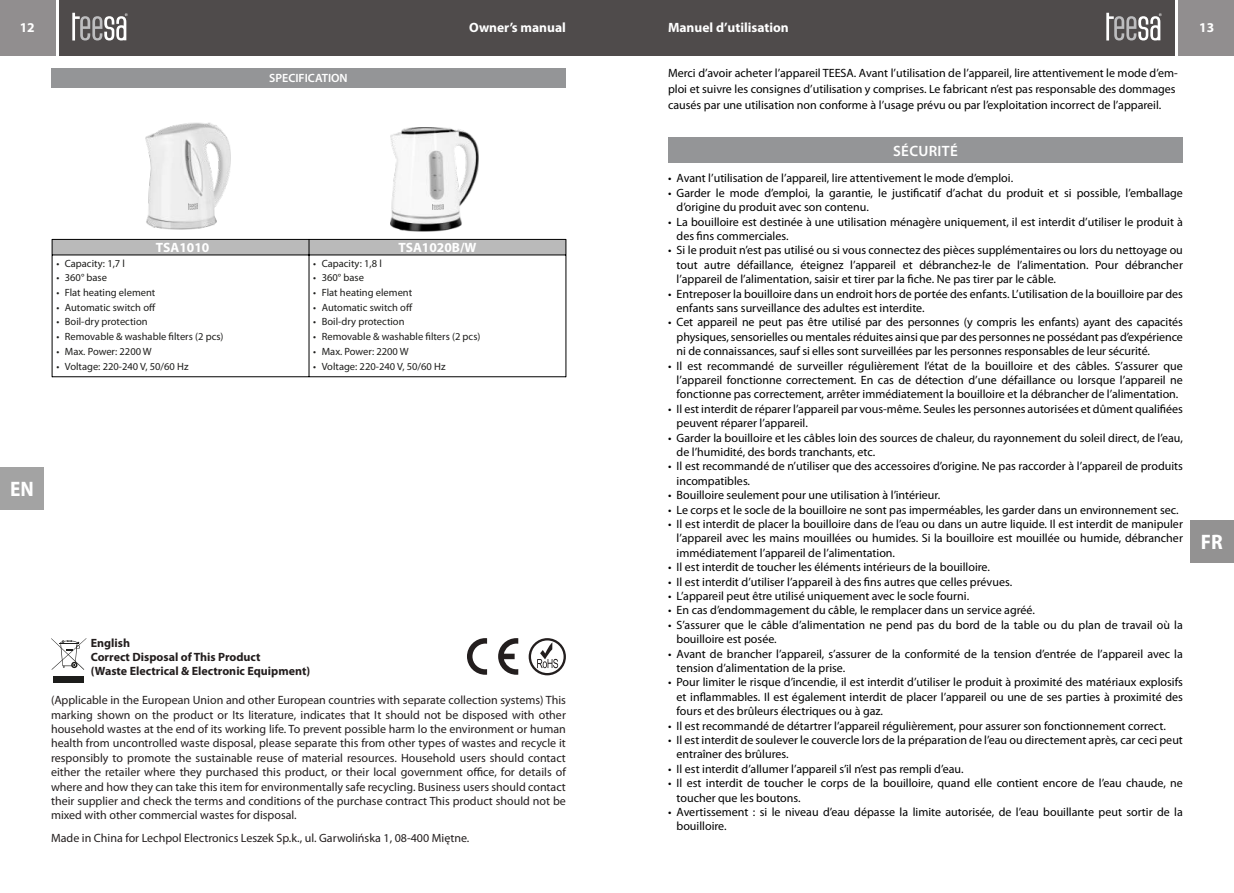
<style>
.page{position:relative;width:1234px;height:893px;background:#fff}
.page>*{position:absolute;margin:0;border:0;box-sizing:border-box;transform-origin:0 0}
.t1{font:700 semi-condensed 21px "Myriad Pro";color:#fff}
.t2{font:600 15px "Myriad Pro";letter-spacing:.02em;color:#fff}
.t3{font:700 13.5px "Myriad Pro";color:#fff}
.t4{font:12px/14.4px "Myriad Pro";color:#000}
.t5{font:12px/14.4px "Myriad Pro";color:#231e1e;text-align:justify}
.t6{font:700 12px/14.4px "Myriad Pro";color:#231e1e}
.t7{font:600 12px "Myriad Pro";color:#fff}
.t8{font:10.5px "Myriad Pro";color:#1d1d1b}
</style>
<div class="page">
<div style="left:1178px;top:0;width:55px;height:55px;background:#918e8f"></div>
<div style="left:617px;top:0;width:557px;height:55px;background:#4f4b4b"></div>
<svg style="left:1106px;top:13px;width:55px;height:28px"></svg>
<div style="left:1189px;top:520px;width:44px;height:43px;background:#939292"></div>
<svg style="left:528px;top:638px;width:38px;height:37px"></svg>
<svg style="left:467px;top:638px;width:20px;height:37px"></svg>
<svg style="left:498px;top:638px;width:20px;height:37px"></svg>
<div style="left:53px;top:676px;width:31px;height:6px;background:#1d1d1b"></div>
<svg style="left:51px;top:638px;width:35px;height:32px"></svg>
<div style="left:0;top:0;width:55px;height:55px;background:#918e8f"></div>
<div style="left:60px;top:0;width:557px;height:55px;background:#4f4b4b"></div>
<svg style="left:72px;top:13px;width:56px;height:28px"></svg>
<div style="left:0;top:467px;width:44px;height:43px;background:#a3a3a3"></div>
<div style="left:51px;top:68px;width:515px;height:20px;background:#949597"></div>
<div style="left:668px;top:138px;width:514px;height:25px;background:#949597"></div>
<div style="left:52px;top:239px;width:514px;height:16px;background:#bababa"></div>
<hr style="left:52px;top:239px;width:1px;height:138px;background:#000">
<hr style="left:565px;top:239px;width:1px;height:138px;background:#000">
<hr style="left:308px;top:239px;width:1px;height:138px;background:#000">
<hr style="left:52px;top:239px;width:514px;height:1px;background:#000">
<hr style="left:52px;top:255px;width:514px;height:1px;background:#000">
<hr style="left:52px;top:376px;width:514px;height:1px;background:#000">
<img style="left:159px;top:228px;width:43px;height:2px">
<img style="left:145px;top:123px;width:85px;height:105px">
<svg style="left:188px;top:204px;width:10px;height:5px"></svg>
<img style="left:390px;top:219px;width:51px;height:13px">
<img style="left:391px;top:127px;width:87px;height:104px">
<svg style="left:433px;top:204px;width:10px;height:6px"></svg>
<p class="t3" style="left:20px;top:22px;width:16px">12</p>
<p class="t3" style="left:469px;top:22px;width:98px">Owner’s manual</p>
<p class="t3" style="left:668px;top:22px;width:98px">Owner’s manual</p>
<p class="t3" style="left:1198px;top:22px;width:16px">13</p>
<p class="t3" style="left:445px;top:22px;width:122px">Manuel d’utilisation</p>
<p class="t3" style="left:668px;top:22px;width:122px">Ma uel d’utilisation</p>
<h1 class="t1" style="left:10px;top:480px;width:25px">EN</h1>
<p class="t7" style="left:269px;top:73px;width:80px">SPECIFICATION</p>
<p class="t4" style="left:668px;top:65px;width:511px;line-height:16.2px">Merci d’avoir acheter l’appareil TEESA. Avant l’utilisation de l’appareil, lire attentivement le mode d’em&shy;ploi et suivre les consignes d’utilisation y comprises. Le fabricant n’est pas responsable des dommages causés par une utilisation non conforme à l’usage prévu ou par l’exploitation incorrect de l’appareil.</p>
<p class="t2" style="left:893px;top:144px;width:66px">SÉCURITÉ</p>
<p class="t4" style="left:668px;top:172px;width:346px">• Avant l’utilisation de l’appareil, lire attentivement le mode d’emploi.</p>
<p class="t4" style="left:676px;top:187px;width:507px;text-indent:-9px">• Garder le mode d’emploi, la garantie, le justificatif d’achat du produit et si possible, l’emballage d’origine du produit avec son contenu.</p>
<p class="t4" style="left:676px;top:215px;width:507px;text-indent:-9px">• La bouilloire est destinée à une utilisation ménagère uniquement, il est interdit d’utiliser le produit à des fins commerciales.</p>
<p class="t4" style="left:676px;top:244px;width:507px;text-align:justify;text-indent:-9px">• Si le produit n’est pas utilisé ou si vous connectez des pièces supplémentaires ou lors du nettoyage ou tout autre défaillance, éteignez l’appareil et débranchez-le de l’alimentation. Pour débrancher l’appareil de l’alimentation, saisir et tirer par la fiche. Ne pas tirer par le câble.</p>
<p class="t4" style="left:676px;top:287px;width:507px;text-indent:-9px">• Entreposer la bouilloire dans un endroit hors de portée des enfants. L’utilisation de la bouilloire par des enfants sans surveillance des adultes est interdite.</p>
<p class="t4" style="left:676px;top:316px;width:507px;text-align:justify;text-indent:-9px">• Cet appareil ne peut pas être utilisé par des personnes (y compris les enfants) ayant des capacités physiques, sensorielles ou mentales réduites ainsi que par des personnes ne possédant pas d’expérience ni de connaissances, sauf si elles sont surveillées par les personnes responsables de leur sécurité.</p>
<p class="t4" style="left:676px;top:359px;width:507px;text-align:justify;text-indent:-9px">• Il est recommandé de surveiller régulièrement l’état de la bouilloire et des câbles. S’assurer que l’appareil fonctionne correctement. En cas de détection d’une défaillance ou lorsque l’appareil ne fonctionne pas correctement, arrêter immédiatement la bouilloire et la débrancher de l’alimentation.</p>
<p class="t4" style="left:676px;top:403px;width:507px;text-indent:-9px">• Il est interdit de réparer l’appareil par vous-même. Seules les personnes autorisées et dûment qualifiées peuvent réparer l’appareil.</p>
<p class="t4" style="left:676px;top:431px;width:507px;text-indent:-9px">• Garder la bouilloire et les câbles loin des sources de chaleur, du rayonnement du soleil direct, de l’eau, de l’humidité, des bords tranchants, etc.</p>
<p class="t4" style="left:676px;top:460px;width:507px;text-indent:-9px">• Il est recommandé de n’utiliser que des accessoires d’origine. Ne pas raccorder à l’appareil de produits incompatibles.</p>
<p class="t4" style="left:668px;top:489px;width:274px">• Bouilloire seulement pour une utilisation à l’intérieur.</p>
<p class="t4" style="left:668px;top:503px;width:512px">• Le corps et le socle de la bouilloire ne sont pas imperméables, les garder dans un environnement sec.</p>
<p class="t4" style="left:676px;top:518px;width:507px;text-align:justify;text-indent:-9px">• Il est interdit de placer la bouilloire dans de l’eau ou dans un autre liquide. Il est interdit de manipuler l’appareil avec les mains mouillées ou humides. Si la bouilloire est mouillée ou humide, débrancher immédiatement l’appareil de l’alimentation.</p>
<p class="t4" style="left:668px;top:561px;width:323px">• Il est interdit de toucher les éléments intérieurs de la bouilloire.</p>
<p class="t4" style="left:668px;top:575px;width:345px">• Il est interdit d’utiliser l’appareil à des fins autres que celles prévues.</p>
<p class="t4" style="left:668px;top:590px;width:302px">• L’appareil peut être utilisé uniquement avec le socle fourni.</p>
<p class="t4" style="left:668px;top:604px;width:368px">• En cas d’endommagement du câble, le remplacer dans un service agréé.</p>
<p class="t4" style="left:676px;top:619px;width:507px;text-indent:-9px">• S’assurer que le câble d’alimentation ne pend pas du bord de la table ou du plan de travail où la bouilloire est posée.</p>
<p class="t4" style="left:676px;top:647px;width:507px;text-indent:-9px">• Avant de brancher l’appareil, s’assurer de la conformité de la tension d’entrée de l’appareil avec la tension d’alimentation de la prise.</p>
<p class="t4" style="left:676px;top:676px;width:507px;text-align:justify;text-indent:-9px">• Pour limiter le risque d’incendie, il est interdit d’utiliser le produit à proximité des matériaux explosifs et inflammables. Il est également interdit de placer l’appareil ou une de ses parties à proximité des fours et des brûleurs électriques ou à gaz.</p>
<p class="t4" style="left:668px;top:719px;width:499px">• Il est recommandé de détartrer l’appareil régulièrement, pour assurer son fonctionnement correct.</p>
<p class="t4" style="left:676px;top:734px;width:507px;text-indent:-9px">• Il est interdit de soulever le couvercle lors de la préparation de l’eau ou directement après, car ceci peut entraîner des brûlures.</p>
<p class="t4" style="left:668px;top:763px;width:297px">• Il est interdit d’allumer l’appareil s’il n’est pas rempli d’eau.</p>
<p class="t4" style="left:676px;top:777px;width:507px;text-indent:-9px">• Il est interdit de toucher le corps de la bouilloire, quand elle contient encore de l’eau chaude, ne toucher que les boutons.</p>
<p class="t4" style="left:676px;top:806px;width:507px;text-indent:-9px">• Avertissement : si le niveau d’eau dépasse la limite autorisée, de l’eau bouillante peut sortir de la bouilloire.</p>
<p class="t3" style="left:156px;top:242px;width:55px">TSA1010</p>
<p class="t3" style="left:398px;top:242px;width:80px">TSA1020B/W</p>
<p class="t8" style="left:56px;top:259px;width:70px">• Capacity: 1,7 l</p>
<p class="t8" style="left:56px;top:273px;width:52px">• 360° base</p>
<p class="t8" style="left:56px;top:288px;width:100px">• Flat heating element</p>
<p class="t8" style="left:56px;top:303px;width:101px">• Automatic switch off</p>
<p class="t8" style="left:56px;top:318px;width:93px">• Boil-dry protection</p>
<p class="t8" style="left:56px;top:332px;width:169px">• Removable &amp; washable filters (2 pcs)</p>
<p class="t8" style="left:56px;top:347px;width:97px">• Max. Power: 2200 W</p>
<p class="t8" style="left:56px;top:362px;width:134px">• Voltage: 220-240 V, 50/60 Hz</p>
<p class="t8" style="left:313px;top:259px;width:70px">• Capacity: 1,8 l</p>
<p class="t8" style="left:313px;top:273px;width:52px">• 360° base</p>
<p class="t8" style="left:313px;top:288px;width:100px">• Flat heating element</p>
<p class="t8" style="left:313px;top:303px;width:101px">• Automatic switch off</p>
<p class="t8" style="left:313px;top:318px;width:93px">• Boil-dry protection</p>
<p class="t8" style="left:313px;top:332px;width:169px">• Removable &amp; washable filters (2 pcs)</p>
<p class="t8" style="left:313px;top:347px;width:97px">• Max. Power: 2200 W</p>
<p class="t8" style="left:313px;top:362px;width:134px">• Voltage: 220-240 V, 50/60 Hz</p>
<p class="t6" style="left:91px;top:636px;width:221px">English<br>Correct Disposal of This Product<br>(Waste Electrical &amp; Electronic Equipment)</p>
<p class="t5" style="left:51px;top:694px;width:516px">(Applicable in the European Union and other European countries with separate collection systems) This marking shown on the product or Its literature, indicates that It should not be disposed with other household wastes at the end of its working life. To prevent possible harm lo the environment or human health from uncontrolled waste disposal, please separate this from other types of wastes and recycle it responsibly to promote the sustainable reuse of material resources. Household users should contact either the retailer where they purchased this product, or their local government office, for details of where and how they can take this item for environmentally safe recycling. Business users should contact their supplier and check the terms and conditions of the purchase contract This product should not be mixed with other commercial wastes for disposal.</p>
<p class="t5" style="left:51px;top:832px;width:420px">Made in China for Lechpol Electronics Leszek Sp.k., ul. Garwolińska 1, 08-400 Miętne.</p>
<h1 class="t1" style="left:1200px;top:533px;width:23px">FR</h1>
</div>
